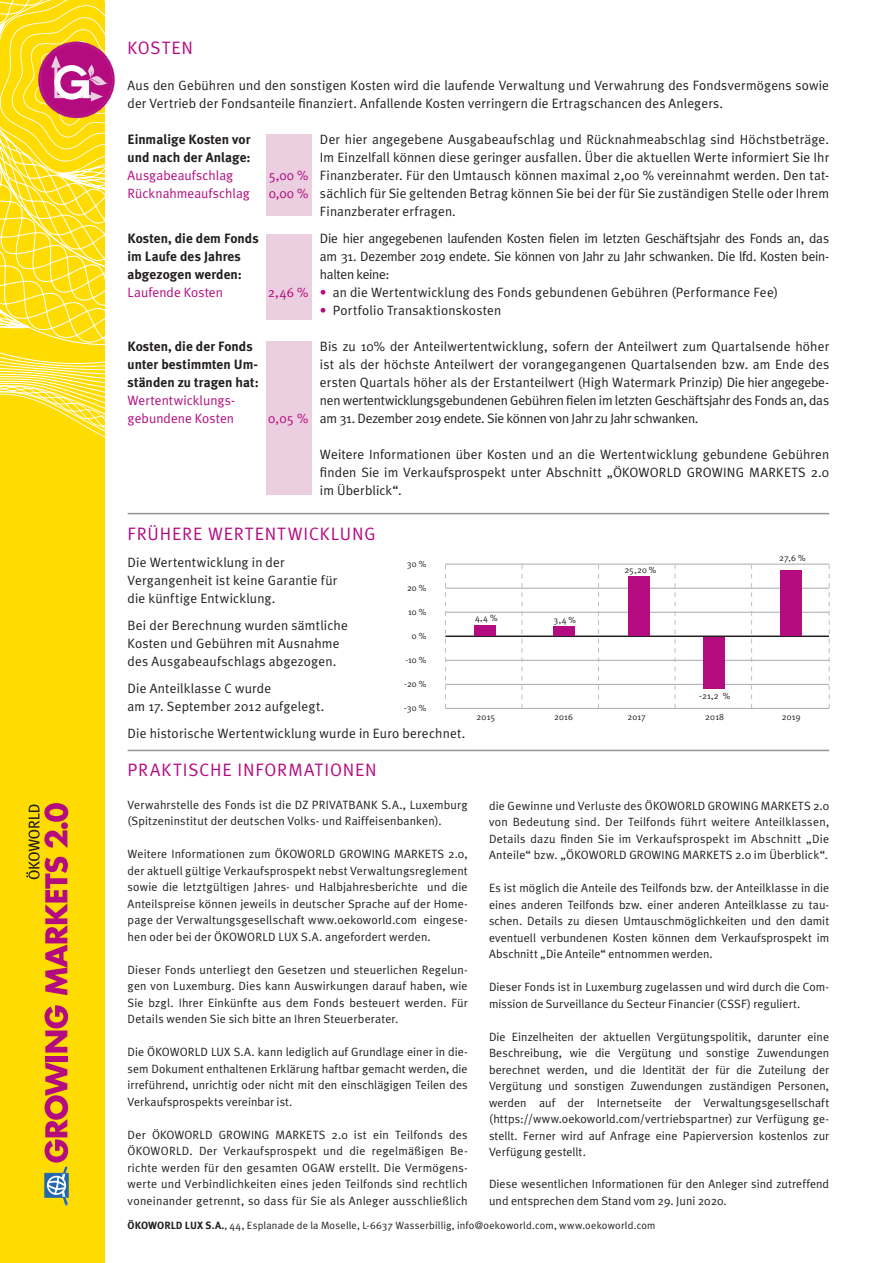
<style>
.page{position:relative;width:893px;height:1263px;background:#fff}
.page>*{position:absolute;margin:0;border:0;box-sizing:border-box;transform-origin:0 0}
.t1{font:18px "Meta Plus Normal";letter-spacing:.045em;color:#b40c80}
.t2{font:13.5px/18px "Meta Plus Normal";letter-spacing:.01em;color:#231f20}
.t3{font:700 13.5px/18px "Meta Plus";letter-spacing:.005em;color:#231f20}
.t4{font:13.5px/18px "Meta Plus Normal";color:#b40c80}
.t5{font:12px/16.5px "Meta Plus Normal";letter-spacing:.01em;color:#231f20;text-align:justify}
.t6{font:10.5px "Meta Plus Normal";letter-spacing:.02em;color:#231f20}
.t7{font:9px "Meta Plus Normal";color:#231f20}
.s1{color:#b40c80}
.s2{font-family:"Meta Plus";font-weight:700}
</style>
<div class="page">
<div style="left:0;top:0;width:104px;height:1263px;background:#ffdc01"></div>
<hr style="left:128px;top:513px;width:701px;height:1px;background:#939598">
<svg style="left:45px;top:1062px;width:23px;height:143px"></svg>
<div style="left:45px;top:1056px;width:22px;height:5px;background:#b40c80"></div>
<svg style="left:45px;top:1005px;width:23px;height:47px"></svg>
<svg style="left:26px;top:803px;width:42px;height:192px"></svg>
<svg style="left:0;top:0;width:115px;height:428px"></svg>
<hr style="left:128px;top:750px;width:701px;height:1px;background:#939598">
<hr style="left:445px;top:635px;width:384px;height:2px;background:#231f20">
<hr style="left:445px;top:660px;width:384px;height:1px;background:#a8a9ad">
<hr style="left:445px;top:684px;width:384px;height:1px;background:#a8a9ad">
<hr style="left:445px;top:708px;width:384px;height:1px;background:#a8a9ad">
<hr style="left:445px;top:612px;width:384px;height:1px;background:#a8a9ad">
<hr style="left:445px;top:588px;width:384px;height:1px;background:#a8a9ad">
<hr style="left:445px;top:564px;width:384px;height:1px;background:#a8a9ad">
<div style="left:704px;top:637px;width:21px;height:51px;background:#b40c80"></div>
<div style="left:475px;top:625px;width:21px;height:11px;background:#b40c80"></div>
<div style="left:553px;top:627px;width:21px;height:9px;background:#b40c80"></div>
<div style="left:628px;top:577px;width:21px;height:59px;background:#b40c80"></div>
<div style="left:781px;top:571px;width:21px;height:65px;background:#b40c80"></div>
<svg style="left:445px;top:564px;width:1px;height:144px"></svg>
<svg style="left:522px;top:564px;width:1px;height:144px"></svg>
<svg style="left:598px;top:564px;width:1px;height:144px"></svg>
<svg style="left:675px;top:564px;width:1px;height:144px"></svg>
<svg style="left:751px;top:564px;width:1px;height:144px"></svg>
<svg style="left:829px;top:564px;width:1px;height:144px"></svg>
<div style="left:266px;top:134px;width:46px;height:82px;background:#ebcee0"></div>
<div style="left:266px;top:234px;width:46px;height:85px;background:#ebcee0"></div>
<div style="left:266px;top:342px;width:46px;height:153px;background:#ebcee0"></div>
<h1 class="t1" style="left:128px;top:37px;width:67px">KOSTEN</h1>
<p class="t2" style="left:128px;top:76px;width:703px">Aus den Gebühren und den sonstigen Kosten wird die laufende Verwaltung und Verwahrung des Fondsvermögens sowie der Vertrieb der Fondsanteile finanziert. Anfallende Kosten verringern die Ertragschancen des Anlegers.</p>
<p class="t2" style="left:320px;top:130px;width:511px;text-align:justify">Der hier angegebene Ausgabeaufschlag und Rücknahmeabschlag sind Höchstbeträge.<br>Im Einzelfall können diese geringer ausfallen. Über die aktuellen Werte informiert Sie Ihr Finanzberater. Für den Umtausch können maximal 2,00 % vereinnahmt werden. Den tat&shy;sächlich für Sie geltenden Betrag können Sie bei der für Sie zuständigen Stelle oder Ihrem Finanzberater erfragen.</p>
<p class="t2" style="left:320px;top:229px;width:511px;text-align:justify">Die hier angegebenen laufenden Kosten fielen im letzten Geschäftsjahr des Fonds an, das am 31. Dezember 2019 endete. Sie können von Jahr zu Jahr schwanken. Die lfd. Kosten bein&shy;halten keine:</p>
<p class="t2" style="left:320px;top:283px;width:460px"><span class="s1">•</span> an die Wertentwicklung des Fonds gebundenen Gebühren (Performance Fee)</p>
<p class="t2" style="left:320px;top:301px;width:183px"><span class="s1">•</span> Portfolio Transaktionskosten</p>
<p class="t2" style="left:320px;top:337px;width:511px;text-align:justify">Bis zu 10% der Anteilwertentwicklung, sofern der Anteilwert zum Quartalsende höher ist als der höchste Anteilwert der vorangegangenen Quartalsenden bzw. am Ende des ersten Quartals höher als der Erstanteilwert (High Watermark Prinzip) Die hier angegebe&shy;nen wertentwicklungsgebundenen Gebühren fielen im letzten Geschäftsjahr des Fonds an, das am 31. Dezember 2019 endete. Sie können von Jahr zu Jahr schwanken.</p>
<p class="t2" style="left:320px;top:445px;width:511px;text-align:justify">Weitere Informationen über Kosten und an die Wertentwicklung gebundene Gebühren finden Sie im Verkaufsprospekt unter Abschnitt „ÖKOWORLD GROWING MARKETS 2.0 im Überblick“.</p>
<p class="t3" style="left:128px;top:130px;width:125px">Einmalige Kosten vor und nach der Anlage:</p>
<p class="t4" style="left:128px;top:166px;width:124px">Ausgabeaufschlag<br>Rücknahmeaufschlag</p>
<p class="t3" style="left:128px;top:229px;width:133px">Kosten, die dem Fonds im Laufe des Jahres abgezogen werden:</p>
<p class="t4" style="left:128px;top:283px;width:97px">Laufende Kosten</p>
<p class="t4" style="left:269px;top:166px;width:41px">5,00 %<br>0,00 %</p>
<p class="t4" style="left:268px;top:283px;width:42px">2,46 %</p>
<p class="t3" style="left:128px;top:337px;width:133px">Kosten, die der Fonds unter bestimmten Um&shy;ständen zu tragen hat:</p>
<p class="t4" style="left:128px;top:391px;width:109px">Wertentwicklungs&shy;gebundene Kosten</p>
<p class="t4" style="left:268px;top:409px;width:42px">0,05 %</p>
<h1 class="t1" style="left:128px;top:523px;width:250px">FRÜHERE WERTENTWICKLUNG</h1>
<p class="t2" style="left:128px;top:553px;width:211px">Die Wertentwicklung in der<br>Vergangenheit ist keine Garantie für die künftige Entwicklung.</p>
<p class="t2" style="left:128px;top:616px;width:222px">Bei der Berechnung wurden sämtliche<br>Kosten und Gebühren mit Ausnahme des Ausgabeaufschlags abgezogen.</p>
<p class="t2" style="left:128px;top:679px;width:198px">Die Anteilklasse C wurde<br>am 17. September 2012 aufgelegt.</p>
<p class="t2" style="left:128px;top:724px;width:339px">Die historische Wertentwicklung wurde in Euro berechnet.</p>
<p class="t7" style="left:407px;top:558px;width:21px">30 %</p>
<p class="t7" style="left:407px;top:582px;width:21px">20 %</p>
<p class="t7" style="left:408px;top:606px;width:19px">10 %</p>
<p class="t7" style="left:412px;top:630px;width:16px">0 %</p>
<p class="t7" style="left:406px;top:654px;width:22px">-10 %</p>
<p class="t7" style="left:404px;top:678px;width:24px">-20 %</p>
<p class="t7" style="left:404px;top:702px;width:24px">-30 %</p>
<p class="t7" style="left:475px;top:613px;width:24px">4,4 %</p>
<p class="t7" style="left:554px;top:615px;width:24px">3,4 %</p>
<p class="t7" style="left:624px;top:565px;width:33px">25,20 %</p>
<p class="t7" style="left:699px;top:690px;width:32px">-21,2 %</p>
<p class="t7" style="left:477px;top:711px;width:20px">2015</p>
<p class="t7" style="left:554px;top:711px;width:20px">2016</p>
<p class="t7" style="left:627px;top:711px;width:20px">2017</p>
<p class="t7" style="left:705px;top:711px;width:20px">2018</p>
<p class="t7" style="left:779px;top:553px;width:28px">27,6 %</p>
<p class="t7" style="left:782px;top:711px;width:20px">2019</p>
<h1 class="t1" style="left:128px;top:759px;width:251px">PRAKTISCHE INFORMATIONEN</h1>
<p class="t5" style="left:128px;top:796px;width:342px">Verwahrstelle des Fonds ist die DZ PRIVATBANK S.A., Luxemburg (Spitzeninstitut der deutschen Volks- und Raiffeisenbanken).</p>
<p class="t5" style="left:128px;top:846px;width:342px">Weitere Informationen zum ÖKOWORLD GROWING MARKETS 2.0, der aktuell gültige Verkaufsprospekt nebst Verwaltungsreglement sowie die letztgültigen Jahres- und Halbjahresberichte und die Anteilspreise können jeweils in deutscher Sprache auf der Home&shy;page der Verwaltungsgesellschaft www.oekoworld.com eingese&shy;hen oder bei der ÖKOWORLD LUX S.A. angefordert werden.</p>
<p class="t5" style="left:128px;top:961px;width:342px">Dieser Fonds unterliegt den Gesetzen und steuerlichen Regelun&shy;gen von Luxemburg. Dies kann Auswirkungen darauf haben, wie Sie bzgl. Ihrer Einkünfte aus dem Fonds besteuert werden. Für Details wenden Sie sich bitte an Ihren Steuerberater.</p>
<p class="t5" style="left:128px;top:1044px;width:342px">Die ÖKOWORLD LUX S.A. kann lediglich auf Grundlage einer in die&shy;sem Dokument enthaltenen Erklärung haftbar gemacht werden, die irreführend, unrichtig oder nicht mit den einschlägigen Teilen des Verkaufsprospekts vereinbar ist.</p>
<p class="t5" style="left:128px;top:1126px;width:342px">Der ÖKOWORLD GROWING MARKETS 2.0 ist ein Teilfonds des ÖKOWORLD. Der Verkaufsprospekt und die regelmäßigen Be&shy;richte werden für den gesamten OGAW erstellt. Die Vermögens&shy;werte und Verbindlichkeiten eines jeden Teilfonds sind rechtlich voneinander getrennt, so dass für Sie als Anleger ausschließlich</p>
<p class="t5" style="left:489px;top:797px;width:342px">die Gewinne und Verluste des ÖKOWORLD GROWING MARKETS 2.0 von Bedeutung sind. Der Teilfonds führt weitere Anteilklassen, Details dazu finden Sie im Verkaufsprospekt im Abschnitt „Die Anteile“ bzw. „ÖKOWORLD GROWING MARKETS 2.0 im Überblick“.</p>
<p class="t5" style="left:489px;top:879px;width:342px">Es ist möglich die Anteile des Teilfonds bzw. der Anteil klasse in die eines anderen Teilfonds bzw. einer ande ren Anteil klasse zu tau&shy;schen. Details zu diesen Um tausch möglichkeiten und den damit eventuell verbundenen Kosten können dem Verkaufsprospekt im Abschnitt „Die Anteile“ entnommen werden.</p>
<p class="t5" style="left:489px;top:978px;width:342px">Dieser Fonds ist in Luxemburg zugelassen und wird durch die Com&shy;mission de Surveillance du Secteur Financier (CSSF) reguliert.</p>
<p class="t5" style="left:489px;top:1028px;width:342px">Die Einzelheiten der aktuellen Vergütungspolitik, darunter eine Beschreibung, wie die Vergütung und sonstige Zuwendungen berechnet werden, und die Identität der für die Zuteilung der Vergütung und sonstigen Zuwendungen zuständigen Personen, werden auf der Internetseite der Verwaltungsgesellschaft (https://www.oekoworld.com/vertriebspartner) zur Verfügung ge&shy;stellt. Ferner wird auf Anfrage eine Papierversion kostenlos zur Verfügung gestellt.</p>
<p class="t5" style="left:489px;top:1176px;width:342px">Diese wesentlichen Informationen für den Anleger sind zutreffend und entsprechen dem Stand vom 29. Juni 2020.</p>
<p class="t6" style="left:128px;top:1219px;width:529px"><span class="s2">ÖKOWORLD LUX S.A.</span>, 44, Esplanade de la Moselle, L-6637 Wasserbillig, info@oekoworld.com, www.oekoworld.com</p>
</div>
